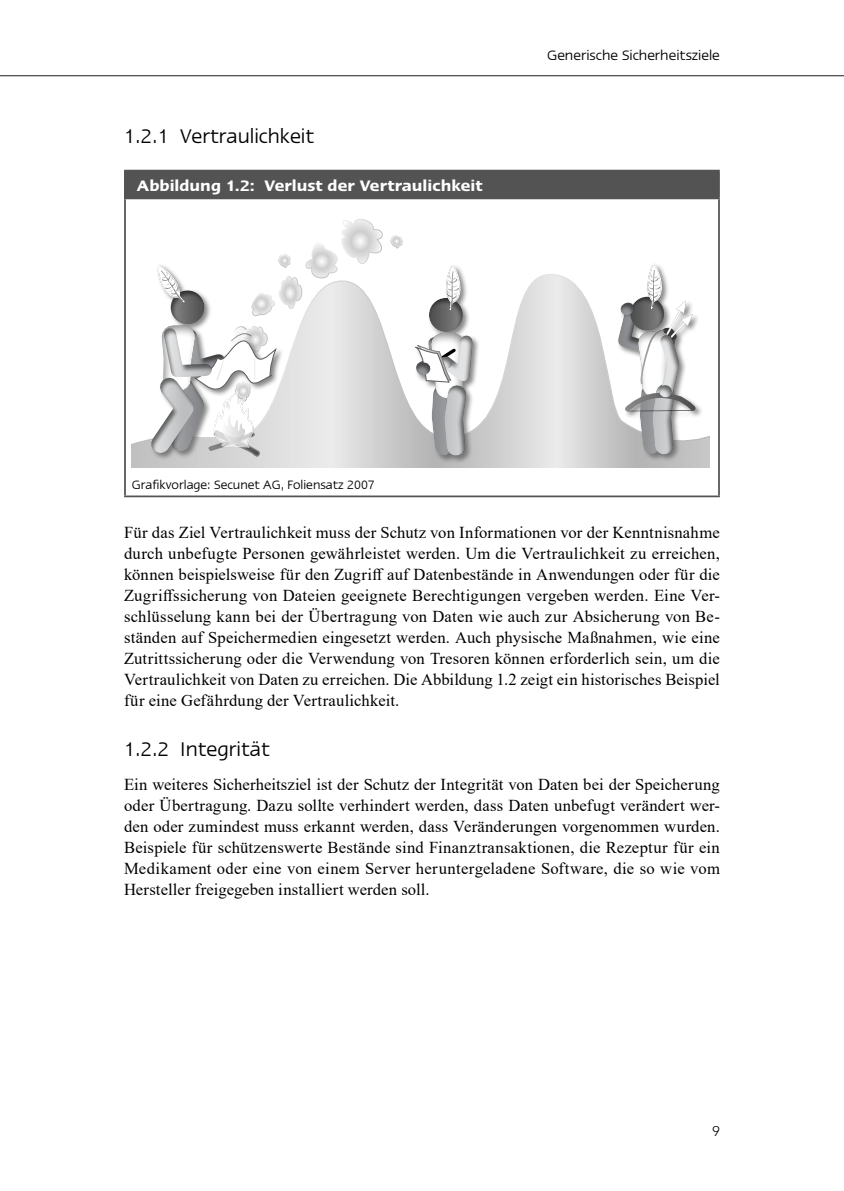
<style>
.page{position:relative;width:844px;height:1191px;background:#fff}
.page>*{position:absolute;margin:0;border:0;box-sizing:border-box;transform-origin:0 0}
.t1{font:22.75px "Linotype Ergo";color:#000}
.t2{font:600 17.5px "Linotype Ergo";color:#fff}
.LT_INDESIGN{font:16.62px/21px "Times New Roman";letter-spacing:.005em;color:#000;text-align:justify}
.t3{font:15.75px "Linotype Ergo";color:#000}
.Bilderläuterung_rot{font:14px "Linotype Ergo";color:#000}
.t4{font:300 14px "Avenir LT Pro";color:#000}
</style>
<div class="page">
<hr style="left:0;top:75px;width:843px;height:1px;background:#535353">
<div style="left:125px;top:171px;width:593px;height:27px;background:#535353"></div>
<hr style="left:124px;top:170px;width:595px;height:1px;background:#535353">
<hr style="left:124px;top:171px;width:2px;height:26px;background:#535353">
<svg style="left:718px;top:171px;width:1px;height:26px"></svg>
<hr style="left:124px;top:197px;width:595px;height:2px;background:#535353">
<hr style="left:124px;top:199px;width:2px;height:296px;background:#535353">
<hr style="left:718px;top:199px;width:1px;height:296px;background:#535353">
<hr style="left:124px;top:495px;width:595px;height:2px;background:#535353">
<svg style="left:132px;top:274px;width:577px;height:193px"></svg>
<div style="left:422px;top:321px;width:65px;height:63px;background:#fff"></div>
<div style="left:427px;top:372px;width:54px;height:86px;background:#000;opacity:.55"></div>
<div style="left:616px;top:263px;width:87px;height:199px;background:#5f5f5f;opacity:.75"></div>
<div style="left:601px;top:297px;width:64px;height:58px;background:#fff"></div>
<div style="left:604px;top:289px;width:45px;height:29px;background:#fff"></div>
<svg style="left:609px;top:263px;width:91px;height:201px"></svg>
<svg style="left:135px;top:219px;width:344px;height:246px"></svg>
<p class="t1" style="left:124px;top:124px;width:191px">1.2.1 Vertraulichkeit</p>
<p class="t2" style="left:137px;top:177px;width:347px">Abbildung 1.2: Verlust der Vertraulichkeit</p>
<p class="t3" style="left:547px;top:46px;width:174px">Generische Sicherheitsziele</p>
<p class="Bilderläuterung_rot" style="left:132px;top:477px;width:244px">Grafikvorlage: Secunet AG, Foliensatz 2007</p>
<p class="LT_INDESIGN" style="left:124px;top:521px;width:597px">Für das Ziel Vertraulichkeit muss der Schutz von Informationen vor der Kenntnisnahme durch unbefugte Personen gewährleistet werden. Um die Vertraulichkeit zu erreichen, können beispielsweise für den Zugriff auf Datenbestände in Anwendungen oder für die Zugriffssicherung von Dateien geeignete Berechtigungen vergeben werden. Eine Ver&shy;schlüsselung kann bei der Übertragung von Daten wie auch zur Absicherung von Be&shy;ständen auf Speichermedien eingesetzt werden. Auch physische Maßnahmen, wie eine Zutrittssicherung oder die Verwendung von Tresoren können erforderlich sein, um die Vertraulichkeit von Daten zu erreichen. Die Abbildung 1.2 zeigt ein historisches Beispiel für eine Gefährdung der Vertraulichkeit.</p>
<p class="t1" style="left:124px;top:736px;width:147px">1.2.2 Integrität</p>
<p class="LT_INDESIGN" style="left:124px;top:773px;width:597px">Ein weiteres Sicherheitsziel ist der Schutz der Integrität von Daten bei der Speicherung oder Übertragung. Dazu sollte verhindert werden, dass Daten unbefugt verändert wer&shy;den oder zumindest muss erkannt werden, dass Veränderungen vorgenommen wurden.<br>Beispiele für schützenswerte Bestände sind Finanztransaktionen, die Rezeptur für ein Medikament oder eine von einem Server heruntergeladene Software, die so wie vom Hersteller freigegeben installiert werden soll.</p>
<p class="t4" style="left:712px;top:1123px;width:9px">9</p>
</div>
